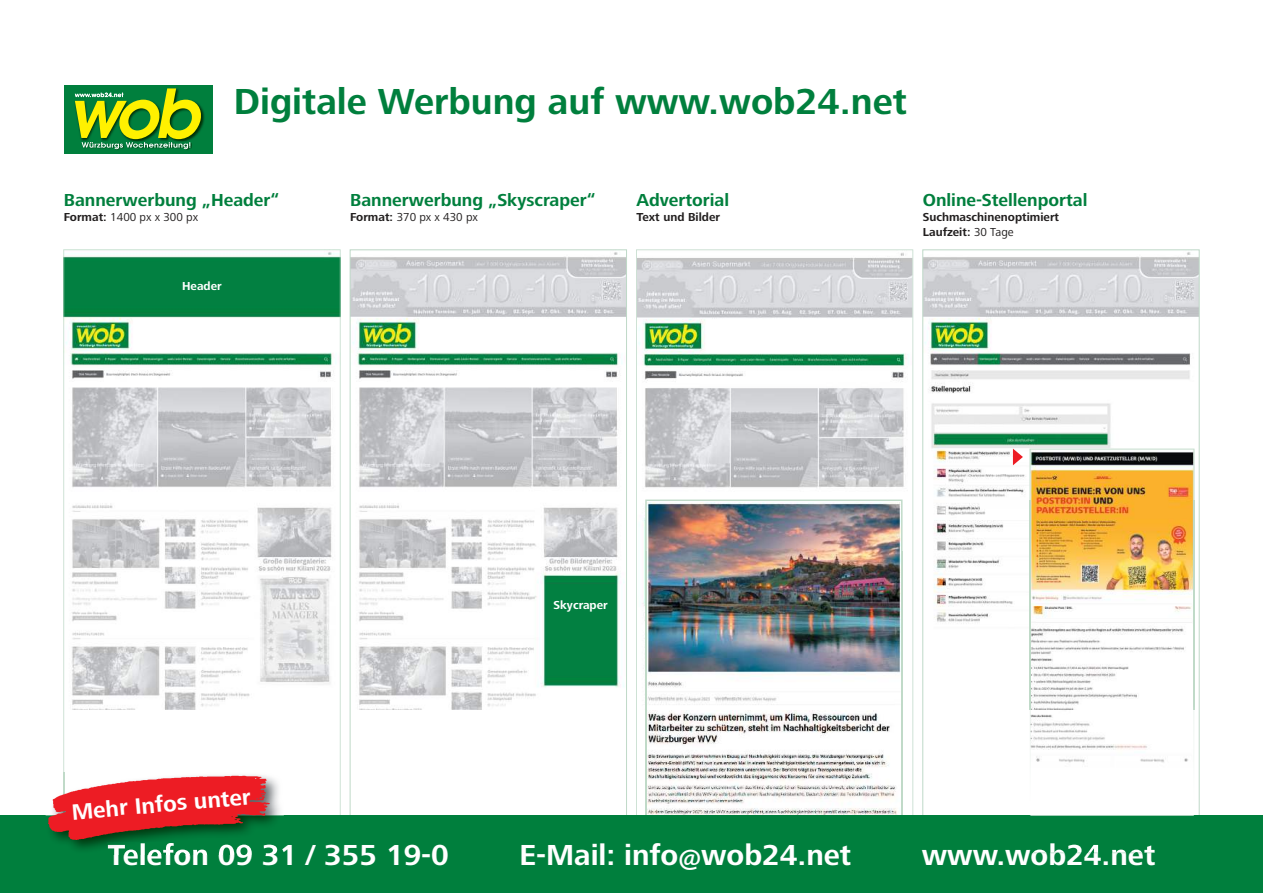
<style>
.page{position:relative;width:1263px;height:893px;background:#fff}
.page>*{position:absolute;margin:0;border:0;box-sizing:border-box;transform-origin:0 0}
.t1{font:700 37.5px "Frutiger Next LT";color:#007f3d}
.t2{font:700 30px "Frutiger Next LT";color:#fff}
.t3{font:700 23.1px "Frutiger Next LT";color:#fff}
.t4{font:700 18px "Frutiger Next LT";color:#007f3d}
.t5{font:700 12px/15px "Frutiger Next LT";color:#221f1f}
.t6{font:12px "Frutiger Next LT";color:#221f1f}
.t7{font:700 12px "Frutiger Next LT";color:#fff}
.s1{font-weight:700}
.s2{font-weight:400}
</style>
<div class="page">
<svg style="left:636px;top:249px;width:277px;height:567px"></svg>
<img style="left:647px;top:552px;width:254px;height:264px">
<img style="left:901px;top:552px;width:1px;height:264px">
<img style="left:645px;top:500px;width:257px;height:52px">
<img style="left:645px;top:552px;width:2px;height:264px">
<img style="left:924px;top:252px;width:273px;height:458px">
<svg style="left:63px;top:249px;width:278px;height:567px"></svg>
<img style="left:352px;top:252px;width:273px;height:458px">
<div style="left:0;top:816px;width:1263px;height:77px;background:#007f3d"></div>
<img style="left:62px;top:773px;width:222px;height:77px">
<img style="left:108px;top:843px;width:176px;height:11px">
<img style="left:40px;top:769px;width:238px;height:72px">
<img style="left:1030px;top:501px;width:163px;height:209px">
<img style="left:1029px;top:710px;width:165px;height:106px">
<img style="left:1029px;top:449px;width:165px;height:52px">
<img style="left:1029px;top:500px;width:1px;height:210px">
<img style="left:1193px;top:500px;width:1px;height:210px">
<img style="left:1029px;top:844px;width:69px;height:6px">
<img style="left:1032px;top:850px;width:15px;height:3px">
<img style="left:1050px;top:843px;width:15px;height:10px">
<img style="left:1068px;top:845px;width:14px;height:8px">
<img style="left:1084px;top:845px;width:15px;height:8px">
<svg style="left:1112px;top:845px;width:43px;height:8px"></svg>
<svg style="left:1013px;top:449px;width:10px;height:16px"></svg>
<div style="left:64px;top:85px;width:149px;height:68px;background:#007f3d"></div>
<svg style="left:75px;top:88px;width:128px;height:61px"></svg>
<h1 class="t1" style="left:234px;top:82px;width:674px">Digitale Werbung auf www.wob24.net</h1>
<p class="t4" style="left:64px;top:191px;width:217px">Bannerwerbung „Header“</p>
<p class="t6" style="left:64px;top:211px;width:136px"><span class="s1">Format:</span> 1400 px x 300 px</p>
<p class="t7" style="left:182px;top:280px;width:41px">Header</p>
<p class="t4" style="left:350px;top:191px;width:247px">Bannerwerbung „Skyscraper“</p>
<p class="t6" style="left:350px;top:211px;width:129px"><span class="s1">Format:</span> 370 px x 430 px</p>
<p class="t4" style="left:636px;top:191px;width:94px">Advertorial</p>
<p class="t5" style="left:636px;top:210px;width:85px">Text und Bilder</p>
<p class="t4" style="left:923px;top:191px;width:166px">Online-Stellenportal</p>
<p class="t5" style="left:923px;top:210px;width:138px">Suchmaschinenoptimiert<br>Laufzeit: <span class="s2">30 Tage</span></p>
<p class="t3" style="left:71px;top:800px;width:181px;rotate:-5deg">Mehr Infos unter</p>
<p class="t7" style="left:553px;top:599px;width:56px">Skycraper</p>
<h2 class="t2" style="left:108px;top:839px;width:343px">Telefon 09 31 / 355 19-0</h2>
<h2 class="t2" style="left:519px;top:839px;width:333px">E-Mail: info@wob24.net</h2>
<h2 class="t2" style="left:922px;top:839px;width:235px">www.wob24.net</h2>
</div>
